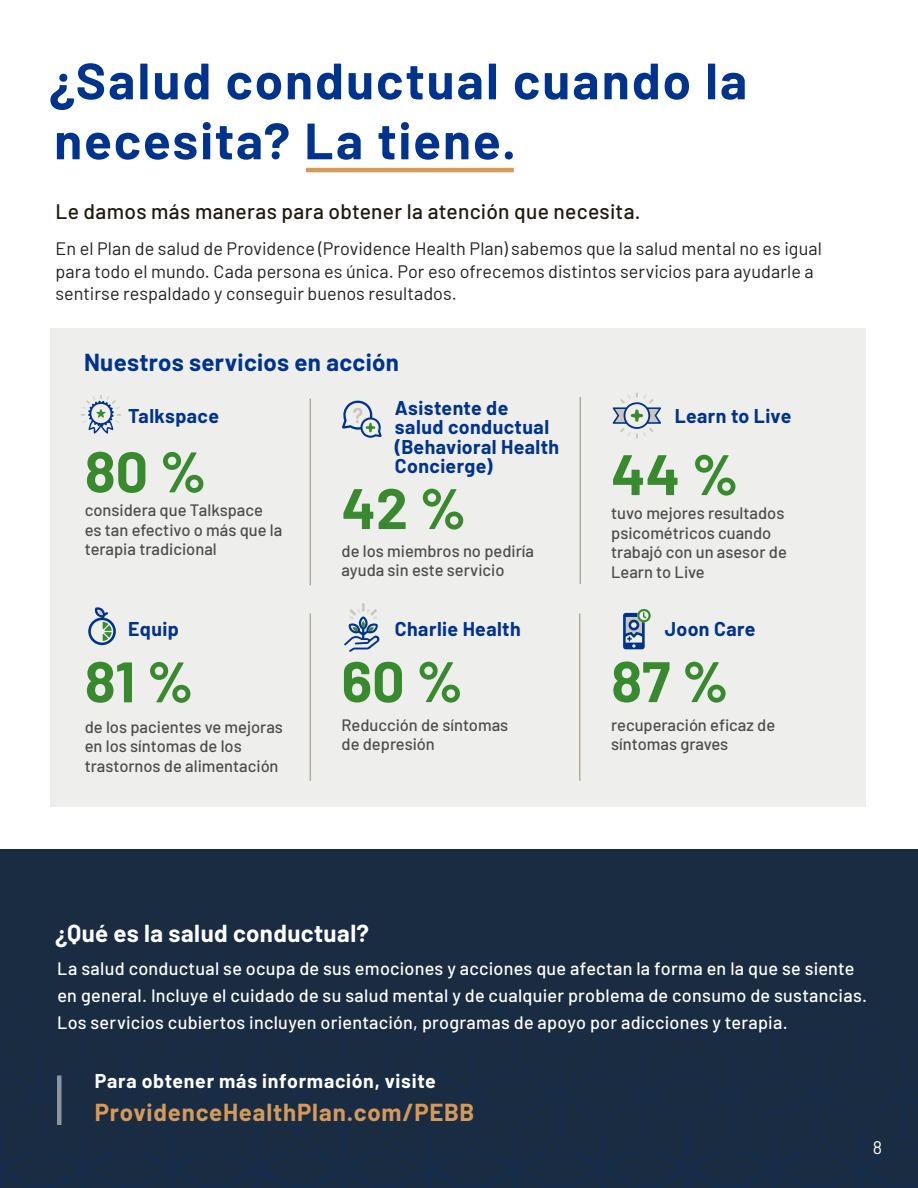
<style>
.page{position:relative;width:918px;height:1188px;background:#fff}
.page>*{position:absolute;margin:0;border:0;box-sizing:border-box;transform-origin:0 0}
.t1{font:700 57px "Barlow";color:#39892f}
.t2{font:700 51px/60px "Barlow";letter-spacing:.04em;color:#00338e}
.t3{font:700 24px "Barlow";letter-spacing:.035em;color:#d59a59}
.t4{font:700 24px "Barlow";letter-spacing:.015em;color:#00338e}
.t5{font:700 24px "Barlow";letter-spacing:.015em;color:#fff}
.t6{font:500 21px "Barlow";letter-spacing:.015em;color:#1f180e}
.t7{font:700 19.5px/19.5px "Barlow";letter-spacing:.02em;color:#00338e}
.t8{font:700 19.5px "Barlow";letter-spacing:.035em;color:#fff}
.t9{font:500 18px/27px "Barlow";letter-spacing:.015em;color:#fff}
.t10{font:18px/22.5px "Barlow";color:#231f20}
.t11{font:18px "Barlow";color:#fff}
.t12{font:500 16.5px/19.5px "Barlow";color:#4b4c4d}
</style>
<div class="page">
<div style="left:0;top:849px;width:918px;height:339px;background:#1a2c42"></div>
<div style="left:50px;top:328px;width:816px;height:479px;background:#eeeeec"></div>
<svg style="left:81px;top:395px;width:40px;height:39px"></svg>
<svg style="left:342px;top:400px;width:40px;height:38px"></svg>
<svg style="left:613px;top:393px;width:48px;height:45px"></svg>
<svg style="left:88px;top:607px;width:28px;height:38px"></svg>
<svg style="left:344px;top:603px;width:36px;height:49px"></svg>
<svg style="left:623px;top:609px;width:28px;height:40px"></svg>
<hr style="left:580px;top:397px;width:1px;height:187px;background:#988c7e">
<hr style="left:310px;top:398px;width:1px;height:187px;background:#988c7e">
<hr style="left:310px;top:614px;width:1px;height:167px;background:#988c7e">
<hr style="left:580px;top:614px;width:1px;height:167px;background:#988c7e">
<hr style="left:306px;top:168px;width:208px;height:4px;background:#d59a59">
<div style="left:57px;top:1076px;width:5px;height:49px;background:#8c95a0"></div>
<h2 class="t2" style="left:49px;top:47px;width:700px">¿Salud conductual cuando la necesita? La tiene.</h2>
<p class="t6" style="left:56px;top:196px;width:587px">Le damos más maneras para obtener la atención que necesita.</p>
<p class="t10" style="left:56px;top:236px;width:768px">En el Plan de salud de Providence (Providence Health Plan) sabemos que la salud mental no es igual para todo el mundo. Cada persona es única. Por eso ofrecemos distintos servicios para ayudarle a sentirse respaldado y conseguir buenos resultados.</p>
<h3 class="t4" style="left:84px;top:344px;width:316px">Nuestros servicios en acción</h3>
<p class="t7" style="left:128px;top:405px;width:92px">Talkspace</p>
<h1 class="t1" style="left:85px;top:430px;width:123px">80 %</h1>
<p class="t12" style="left:85px;top:499px;width:199px">considera que Talkspace es tan efectivo o más que la terapia tradicional</p>
<p class="t7" style="left:395px;top:396px;width:166px">Asistente de salud conductual (Behavioral Health<br>Concierge)</p>
<h1 class="t1" style="left:342px;top:466px;width:126px">42 %</h1>
<p class="t12" style="left:342px;top:540px;width:194px">de los miembros no pediría ayuda sin este servicio</p>
<p class="t7" style="left:675px;top:405px;width:118px">Learn to Live</p>
<h1 class="t1" style="left:611px;top:432px;width:129px">44 %</h1>
<p class="t12" style="left:611px;top:502px;width:177px">tuvo mejores resultados psicométricos cuando trabajó con un asesor de<br>Learn to Live</p>
<p class="t7" style="left:128px;top:618px;width:52px">Equip</p>
<h1 class="t1" style="left:85px;top:640px;width:110px">81 %</h1>
<p class="t12" style="left:85px;top:716px;width:200px">de los pacientes ve mejoras en los síntomas de los trastornos de alimentación</p>
<p class="t7" style="left:395px;top:618px;width:127px">Charlie Health</p>
<p class="t7" style="left:665px;top:618px;width:92px">Joon Care</p>
<h1 class="t1" style="left:342px;top:639px;width:123px">60 %</h1>
<h1 class="t1" style="left:611px;top:639px;width:119px">87 %</h1>
<p class="t12" style="left:342px;top:714px;width:168px">Reducción de síntomas de depresión</p>
<p class="t12" style="left:611px;top:714px;width:166px">recuperación eficaz de síntomas graves</p>
<h3 class="t5" style="left:55px;top:915px;width:315px">¿Qué es la salud conductual?</h3>
<p class="t9" style="left:57px;top:954px;width:811px">La salud conductual se ocupa de sus emociones y acciones que afectan la forma en la que se siente en general. Incluye el cuidado de su salud mental y de cualquier problema de consumo de sustancias.<br>Los servicios cubiertos incluyen orientación, programas de apoyo por adicciones y terapia.</p>
<p class="t8" style="left:95px;top:1066px;width:343px">Para obtener más información, visite</p>
<h3 class="t3" style="left:95px;top:1095px;width:381px">ProvidenceHealthPlan.com/PEBB</h3>
<p class="t11" style="left:873px;top:1134px;width:11px">8</p>
</div>
